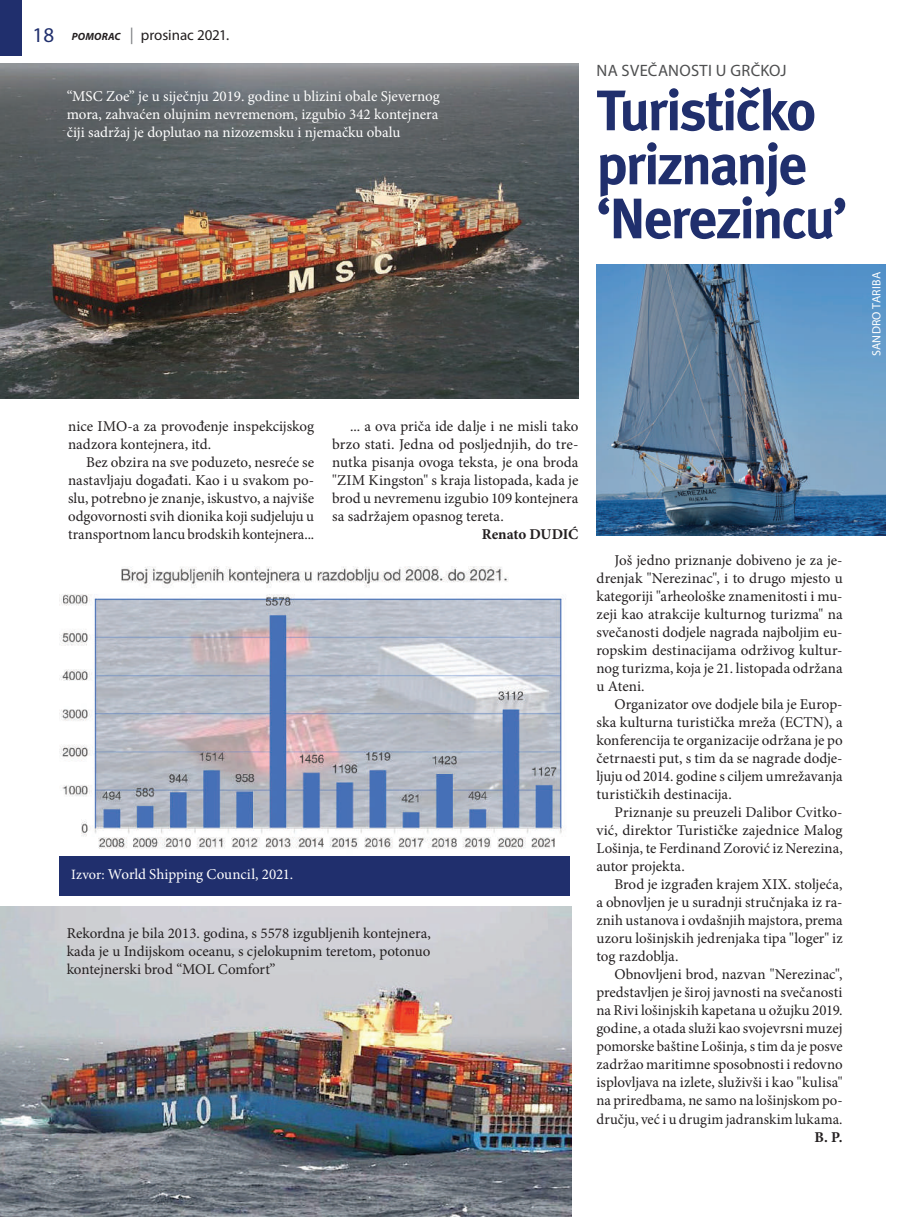
<style>
.page{position:relative;width:898px;height:1217px;background:#fff}
.page>*{position:absolute;margin:0;border:0;box-sizing:border-box;transform-origin:0 0}
.t1{font:57px/54px "Meta Bold CE";letter-spacing:-.04em;color:#202f6d}
.t2{font:16.5px "Myriad Pro";letter-spacing:.02em;color:#4e4f50}
.t3{font:15px/18px "Minion Pro";letter-spacing:-.005em;color:#231f20;text-align:justify}
.t4{font:15px/18px "Minion Pro";color:#fff;text-align:justify}
.t5{font:15px "Myriad Pro";letter-spacing:-.005em;color:#231f20}
.t6{font:700 15px "Minion Pro";letter-spacing:-.01em;color:#231f20}
.t7{font:12px "Myriad Pro";letter-spacing:.02em;color:#fff}
.s1{font-size:21px;color:#202f6d}
.s2{font-weight:700;font-style:italic;font-size:10.5px}
.s3{font-size:16.5px;color:#7a7c7f}
.s4{font-size:14.25px}
</style>
<div class="page">
<div style="left:0;top:0;width:22px;height:56px;background:#202f6d"></div>
<img style="left:59px;top:566px;width:507px;height:283px">
<div style="left:59px;top:856px;width:510px;height:39px;background:#202f6d"></div>
<img style="left:0;top:906px;width:571px;height:310px">
<img style="left:0;top:64px;width:578px;height:334px">
<img style="left:596px;top:265px;width:288px;height:270px">
<p class="t5" style="left:33px;top:25px;width:198px"><span class="s1">18</span> <span class="s2">POMORAC</span> <span class="s3">|</span> prosinac 2021.</p>
<p class="t4" style="left:67px;top:87px;width:374px">“MSC Zoe” je u siječnju 2019. godine u blizini obale Sjevernog mora, zahvaćen olujnim nevremenom, izgubio 342 kontejnera čiji sadržaj je doplutao na nizozemsku i njemačku obalu</p>
<p class="t2" style="left:596px;top:60px;width:191px">NA SVEČANOSTI U GRČKOJ</p>
<h1 class="t1" style="left:596px;top:84px;width:252px">Turističko priznanje ‘Nerezincu’</h1>
<p class="t3" style="left:68px;top:417px;width:247px">nice IMO-a za provođenje inspekcijskog nadzora kontejnera, itd.</p>
<p class="t3" style="left:68px;top:453px;width:247px;text-indent:18px">Bez obzira na sve poduzeto, nesreće se nastavljaju događati. Kao i u svakom po&shy;slu, potrebno je znanje, iskustvo, a najviše odgovornosti svih dionika koji sudjeluju u transportnom lancu brodskih kontejnera...</p>
<p class="t3" style="left:332px;top:417px;width:247px;text-indent:18px">... a ova priča ide dalje i ne misli tako brzo stati. Jedna od posljednjih, do tre&shy;nutka pisanja ovoga teksta, je ona broda "ZIM Kingston" s kraja listopada, kada je brod u nevremenu izgubio 109 kontejnera sa sadržajem opasnog tereta.</p>
<p class="t6" style="left:481px;top:523px;width:98px">Renato DUDIĆ</p>
<p class="t4" style="left:71px;top:865px;width:223px"><span class="s4">Izvor:</span> World Shipping Council, 2021.</p>
<p class="t3" style="left:67px;top:924px;width:365px">Rekordna je bila 2013. godina, s 5578 izgubljenih kontejnera, kada je u Indijskom oceanu, s cjelokupnim teretom, potonuo kontejnerski brod “MOL Comfort”</p>
<p class="t3" style="left:596px;top:551px;width:247px;text-indent:18px">Još jedno priznanje dobiveno je za je&shy;drenjak "Nerezinac", i to drugo mjesto u kategoriji "arheološke znamenitosti i mu&shy;zeji kao atrakcije kulturnog turizma" na svečanosti dodjele nagrada najboljim eu&shy;ropskim destinacijama održivog kultur&shy;nog turizma, koja je 21. listopada održana u Ateni.</p>
<p class="t3" style="left:596px;top:695px;width:247px;text-indent:18px">Organizator ove dodjele bila je Europ&shy;ska kulturna turistička mreža (ECTN), a konferencija te organizacije održana je po četrnaesti put, s tim da se nagrade dodje&shy;ljuju od 2014. godine s ciljem umrežavanja turističkih destinacija.</p>
<p class="t3" style="left:596px;top:803px;width:247px;text-indent:18px">Priznanje su preuzeli Dalibor Cvitko&shy;vić, direktor Turističke zajednice Malog Lošinja, te Ferdinand Zorović iz Nerezina, autor projekta.</p>
<p class="t3" style="left:596px;top:875px;width:247px;text-indent:18px">Brod je izgrađen krajem XIX. stoljeća, a obnovljen je u suradnji stručnjaka iz ra&shy;znih ustanova i ovdašnjih majstora, prema uzoru lošinjskih jedrenjaka tipa "loger" iz tog razdoblja.</p>
<p class="t3" style="left:596px;top:965px;width:248px;text-indent:18px">Obnovljeni brod, nazvan "Nerezinac", predstavljen je široj javnosti na svečanosti na Rivi lošinjskih kapetana u ožujku 2019. godine, a otada služi kao svojevrsni muzej pomorske baštine Lošinja, s tim da je posve zadržao maritimne sposobnosti i redovno isplovljava na izlete, služivši i kao "kulisa" na priredbama, ne samo na lošinjskom po&shy;dručju, već i u drugim jadranskim lukama.</p>
<p class="t6" style="left:814px;top:1125px;width:30px">B. P.</p>
<p class="t7" style="left:868px;top:356px;width:86px;rotate:-90deg">SANDRO TARIBA</p>
</div>
